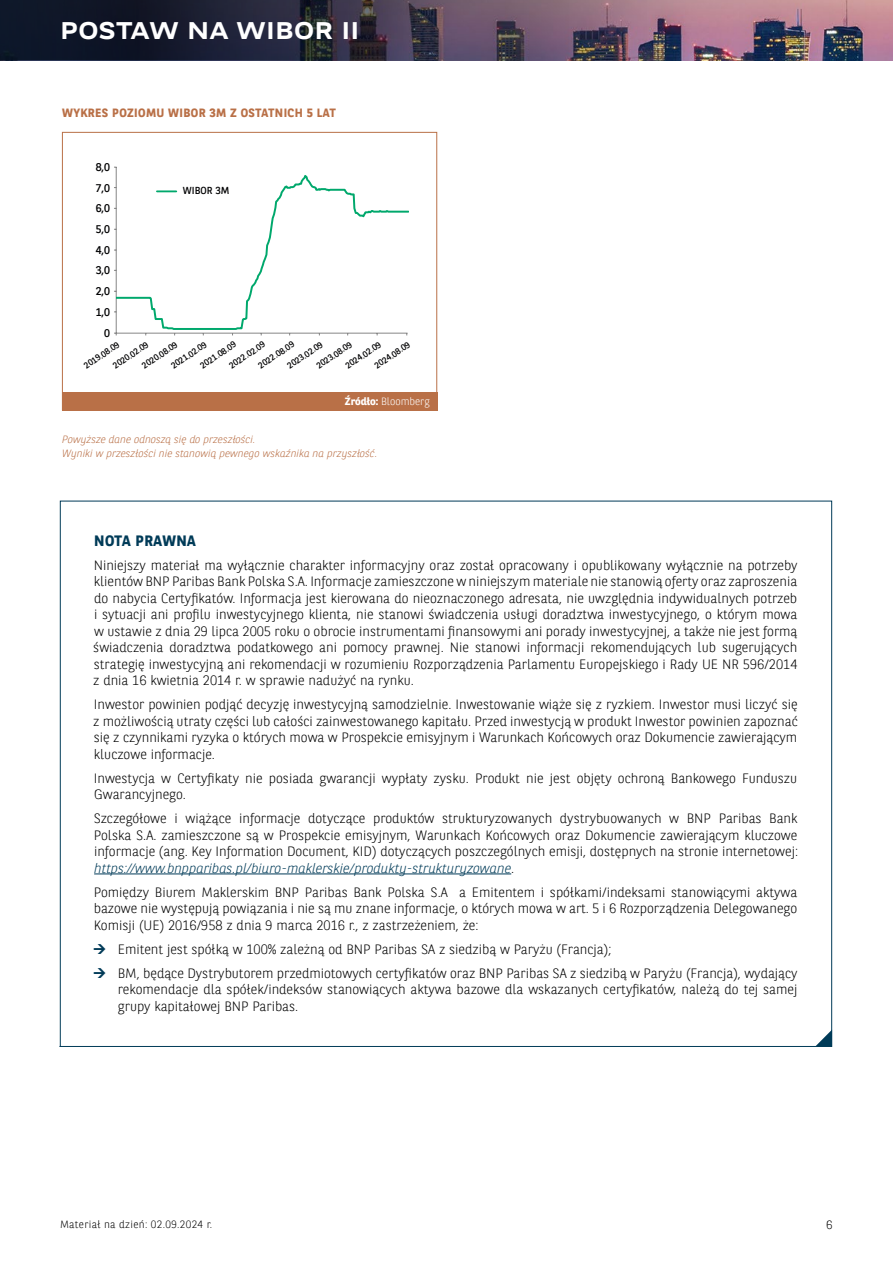
<style>
.page{position:relative;width:893px;height:1263px;background:#fff}
.page>*{position:absolute;margin:0;border:0;box-sizing:border-box;transform-origin:0 0}
.t1{font:700 24px "BNPP Expanded Sans";letter-spacing:.01em;color:#fff}
.t2{font:700 15px "BNPP Sans";letter-spacing:.03em;color:#003b58}
.t3{font:300 13.5px/16.5px "BNPP Sans";color:#000;text-align:justify}
.t4{font:700 12px "BNPP Sans";letter-spacing:.03em;color:#b97047}
.t5{font:300 12px "BNPP Sans";color:#000}
.t6{font:11.1px "BNPP Sans";color:#020203}
.t7{font:italic 300 10.5px/13.5px "BNPP Sans";color:#b97047}
.t8{font:300 10.5px "BNPP Sans";letter-spacing:.03em;color:#000}
.t9{font:300 10.5px "BNPP Sans";color:#fff}
.t10{font:10.2px "BNPP Sans";color:#020203}
.t11{font:8.7px "BNPP Sans";color:#020203}
.s1{font-weight:700}
.s2{font-style:italic;color:#003b58}
</style>
<div class="page">
<img style="left:646px;top:0;width:247px;height:60px">
<svg style="left:383px;top:0;width:263px;height:60px;background:#655266"></svg>
<svg style="left:0;top:0;width:383px;height:60px;background:#1b1f30"></svg>
<svg style="left:59px;top:500px;width:773px;height:547px"></svg>
<svg style="left:815px;top:1029px;width:17px;height:18px"></svg>
<div style="left:62px;top:392px;width:375px;height:18px;background:#b97047"></div>
<hr style="left:116px;top:333px;width:291px;height:1px;background:#868686">
<hr style="left:116px;top:167px;width:1px;height:166px;background:#868686">
<svg style="left:116px;top:172px;width:292px;height:159px"></svg>
<svg style="left:94px;top:944px;width:11px;height:10px"></svg>
<svg style="left:94px;top:968px;width:11px;height:10px"></svg>
<h1 class="t1" style="left:60px;top:14px;width:301px">POSTAW NA WIBOR II</h1>
<p class="t4" style="left:62px;top:105px;width:275px">WYKRES POZIOMU WIBOR 3M Z OSTATNICH 5 LAT</p>
<p class="t6" style="left:96px;top:159px;width:16px">8,0</p>
<p class="t6" style="left:96px;top:180px;width:16px">7,0</p>
<p class="t6" style="left:96px;top:201px;width:16px">6,0</p>
<p class="t6" style="left:96px;top:222px;width:16px">5,0</p>
<p class="t6" style="left:96px;top:242px;width:16px">4,0</p>
<p class="t6" style="left:96px;top:263px;width:16px">3,0</p>
<p class="t6" style="left:96px;top:284px;width:16px">2,0</p>
<p class="t6" style="left:96px;top:304px;width:16px">1,0</p>
<p class="t6" style="left:104px;top:325px;width:7px">0</p>
<p class="t10" style="left:183px;top:184px;width:48px">WIBOR 3M</p>
<p class="t11" style="left:227px;top:362px;width:43px;rotate:-34deg">2022.02.09</p>
<p class="t11" style="left:198px;top:362px;width:43px;rotate:-34deg">2021.08.09</p>
<p class="t11" style="left:256px;top:362px;width:43px;rotate:-34deg">2022.08.09</p>
<p class="t11" style="left:314px;top:362px;width:42px;rotate:-34deg">2023.08.09</p>
<p class="t11" style="left:111px;top:361px;width:42px;rotate:-34deg">2020.02.09</p>
<p class="t11" style="left:169px;top:361px;width:42px;rotate:-34deg">2021.02.09</p>
<p class="t11" style="left:343px;top:362px;width:42px;rotate:-34deg">2024.02.09</p>
<p class="t11" style="left:285px;top:361px;width:42px;rotate:-34deg">2023.02.09</p>
<p class="t11" style="left:372px;top:362px;width:42px;rotate:-34deg">2024.08.09</p>
<p class="t11" style="left:82px;top:361px;width:42px;rotate:-34deg">2019.08.09</p>
<p class="t11" style="left:140px;top:361px;width:42px;rotate:-34deg">2020.08.09</p>
<p class="t9" style="left:345px;top:394px;width:86px"><span class="s1">Źródło:</span> Bloomberg</p>
<p class="t7" style="left:62px;top:433px;width:317px">Powyższe dane odnoszą się do przeszłości.<br>Wyniki w przeszłości nie stanowią pewnego wskaźnika na przyszłość.</p>
<p class="t2" style="left:94px;top:530px;width:103px">NOTA PRAWNA</p>
<p class="t3" style="left:93px;top:556px;width:706px">Niniejszy materiał ma wyłącznie charakter informacyjny oraz został opracowany i opublikowany wyłącznie na potrzeby klientów BNP Paribas Bank Polska S.A. Informacje zamieszczone w niniejszym materiale nie stanowią oferty oraz zaproszenia do nabycia Certyfikatów. Informacja jest kierowana do nieoznaczonego adresata, nie uwzględnia indywidualnych potrzeb i sytuacji ani profilu inwestycyjnego klienta, nie stanowi świadczenia usługi doradztwa inwestycyjnego, o którym mowa w ustawie z dnia 29 lipca 2005 roku o obrocie instrumentami finansowymi ani porady inwestycyjnej, a także nie jest formą świadczenia doradztwa podatkowego ani pomocy prawnej. Nie stanowi informacji rekomendujących lub sugerujących strategię inwestycyjną ani rekomendacji w rozumieniu Rozporządzenia Parlamentu Europejskiego i Rady UE NR 596/2014 z dnia 16 kwietnia 2014 r. w sprawie nadużyć na rynku.</p>
<p class="t3" style="left:93px;top:696px;width:706px">Inwestor powinien podjąć decyzję inwestycyjną samodzielnie. Inwestowanie wiąże się z ryzkiem. Inwestor musi liczyć się z możliwością utraty części lub całości zainwestowanego kapitału. Przed inwestycją w produkt Inwestor powinien zapoznać się z czynnikami ryzyka o których mowa w Prospekcie emisyjnym i Warunkach Końcowych oraz Dokumencie zawierającym kluczowe informacje.</p>
<p class="t3" style="left:94px;top:769px;width:705px">Inwestycja w Certyfikaty nie posiada gwarancji wypłaty zysku. Produkt nie jest objęty ochroną Bankowego Funduszu<br>Gwarancyjnego.</p>
<p class="t3" style="left:94px;top:810px;width:706px">Szczegółowe i wiążące informacje dotyczące produktów strukturyzowanych dystrybuowanych w BNP Paribas Bank Polska S.A. zamieszczone są w Prospekcie emisyjnym, Warunkach Końcowych oraz Dokumencie zawierającym kluczowe informacje (ang. Key Information Document, KID) dotyczących poszczególnych emisji, dostępnych na stronie internetowej: <span class="s2">https://www.bnpparibas.pl/biuro-maklerskie/produkty-strukturyzowane</span>.</p>
<p class="t3" style="left:94px;top:883px;width:705px">Pomiędzy Biurem Maklerskim BNP Paribas Bank Polska S.A a Emitentem i spółkami/indeksami stanowiącymi aktywa bazowe nie występują powiązania i nie są mu znane informacje, o których mowa w art. 5 i 6 Rozporządzenia Delegowanego Komisji (UE) 2016/958 z dnia 9 marca 2016 r., z zastrzeżeniem, że:</p>
<p class="t3" style="left:118px;top:936px;width:681px;line-height:24px">Emitent jest spółką w 100% zależną od BNP Paribas SA z siedzibą w Paryżu (Francja);<br>BM, będące Dystrybutorem przedmiotowych certyfikatów oraz BNP Paribas SA z siedzibą w Paryżu (Francja), wydający</p>
<p class="t3" style="left:118px;top:981px;width:681px">rekomendacje dla spółek/indeksów stanowiących aktywa bazowe dla wskazanych certyfikatów, należą do tej samej grupy kapitałowej BNP Paribas.</p>
<p class="t8" style="left:60px;top:1217px;width:154px">Materiał na dzień: 02.09.2024 r.</p>
<p class="t5" style="left:826px;top:1216px;width:8px">6</p>
</div>
